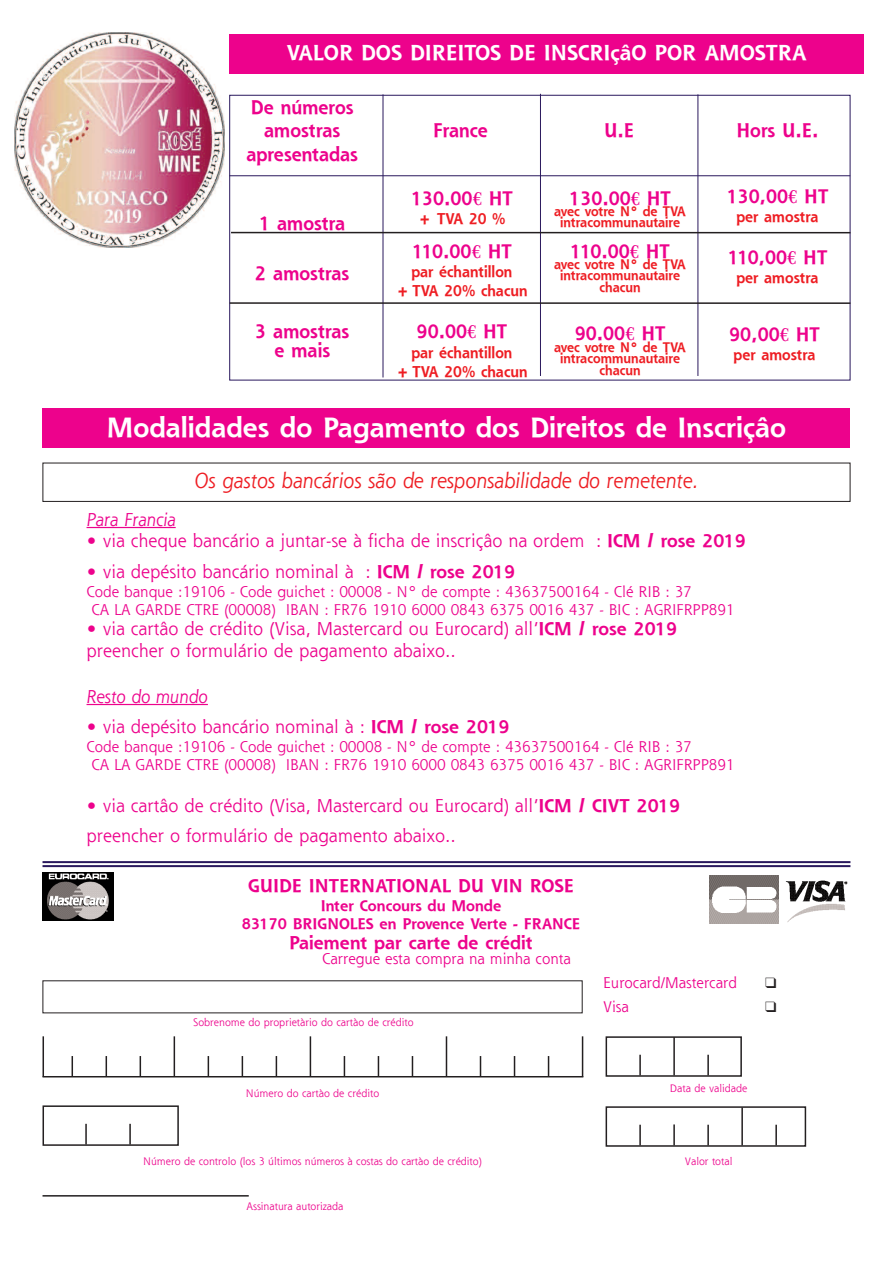
<style>
.page{position:relative;width:893px;height:1263px;background:#fff}
.page>*{position:absolute;margin:0;border:0;box-sizing:border-box;transform-origin:0 0}
.t1{font:700 27px "Shannon";color:#fff}
.t2{font:italic 21px "Shannon";color:#ee1d23}
.t3{font:700 21px "Shannon";color:#fff}
.t4{font:700 19.2px/23.1px "Shannon";color:#ed028c;text-align:center;scale:.94 1}
.t5{font:700 19.05px "Shannon";color:#ed028c;scale:.95 1}
.t6{font:18px/21.6px "Shannon";color:#ed028c}
.t7{font:700 18px "Shannon";color:#ed028c}
.t8{font:italic 18px "Shannon";color:#ed028c}
.t9{font:700 15.15px/19px "Shannon";color:#ee1d23;text-align:center;scale:.95 1}
.t10{font:15px/18px "Shannon";color:#ed028c}
.t11{font:700 15px/18px "Shannon";color:#ed028c;text-align:center}
.t12{font:700 13.5px/11.4px "Shannon";color:#ee1d23;text-align:center;scale:.95 1}
.t13{font:10.5px "Shannon";color:#ed028c}
.s1{font-family:"Adobe Caslon Pro";font-weight:600}
.s2{font-weight:700}
</style>
<div class="page">
<div style="left:606px;top:1106px;width:200px;height:41px;border:2px solid #231f20"></div>
<div style="left:606px;top:1036px;width:136px;height:41px;border:2px solid #231f20"></div>
<img style="left:14px;top:32px;width:211px;height:215px">
<div style="left:230px;top:34px;width:634px;height:39px;background:#ed028c"></div>
<div style="left:43px;top:408px;width:807px;height:39px;background:#ed028c"></div>
<div style="left:43px;top:463px;width:807px;height:39px;border:1px solid #231f20"></div>
<hr style="left:87px;top:527px;width:89px;height:1px;background:#ed028c">
<hr style="left:87px;top:704px;width:121px;height:1px;background:#ed028c">
<hr style="left:43px;top:861px;width:807px;height:2px;background:#29185d">
<hr style="left:43px;top:865px;width:807px;height:2px;background:#29185d">
<img style="left:43px;top:872px;width:70px;height:48px">
<img style="left:710px;top:875px;width:69px;height:49px">
<img style="left:785px;top:880px;width:63px;height:42px">
<hr style="left:43px;top:1076px;width:540px;height:1px;background:#231f20">
<hr style="left:43px;top:1036px;width:1px;height:41px;background:#231f20">
<svg style="left:72px;top:1056px;width:1px;height:20px"></svg>
<svg style="left:106px;top:1056px;width:1px;height:20px"></svg>
<svg style="left:140px;top:1056px;width:1px;height:20px"></svg>
<hr style="left:174px;top:1036px;width:1px;height:41px;background:#231f20">
<svg style="left:208px;top:1056px;width:1px;height:20px"></svg>
<svg style="left:242px;top:1056px;width:1px;height:20px"></svg>
<svg style="left:276px;top:1056px;width:1px;height:20px"></svg>
<hr style="left:310px;top:1036px;width:1px;height:41px;background:#231f20">
<svg style="left:344px;top:1056px;width:1px;height:20px"></svg>
<svg style="left:378px;top:1056px;width:1px;height:20px"></svg>
<svg style="left:412px;top:1056px;width:1px;height:20px"></svg>
<hr style="left:446px;top:1036px;width:1px;height:41px;background:#231f20">
<svg style="left:480px;top:1056px;width:1px;height:20px"></svg>
<svg style="left:514px;top:1056px;width:1px;height:20px"></svg>
<svg style="left:548px;top:1056px;width:1px;height:20px"></svg>
<hr style="left:582px;top:1036px;width:1px;height:41px;background:#231f20">
<hr style="left:639px;top:1055px;width:2px;height:20px;background:#231f20">
<hr style="left:673px;top:1037px;width:2px;height:38px;background:#231f20">
<hr style="left:707px;top:1055px;width:2px;height:20px;background:#231f20">
<div style="left:43px;top:1105px;width:136px;height:41px;border:2px solid #231f20"></div>
<hr style="left:85px;top:1124px;width:2px;height:20px;background:#231f20">
<hr style="left:129px;top:1124px;width:2px;height:20px;background:#231f20">
<hr style="left:639px;top:1125px;width:2px;height:20px;background:#231f20">
<hr style="left:673px;top:1124px;width:2px;height:21px;background:#231f20">
<hr style="left:707px;top:1125px;width:2px;height:20px;background:#231f20">
<hr style="left:741px;top:1107px;width:2px;height:38px;background:#231f20">
<hr style="left:775px;top:1125px;width:2px;height:20px;background:#231f20">
<hr style="left:43px;top:1195px;width:206px;height:1px;background:#231f20">
<div style="left:229px;top:95px;width:621px;height:285px;border:1px solid #29185d"></div>
<hr style="left:383px;top:94px;width:1px;height:283px;background:#29185d">
<hr style="left:540px;top:94px;width:1px;height:282px;background:#29185d">
<hr style="left:697px;top:94px;width:1px;height:282px;background:#29185d">
<hr style="left:229px;top:175px;width:621px;height:1px;background:#29185d">
<hr style="left:231px;top:232px;width:619px;height:1px;background:#231f20">
<hr style="left:230px;top:302px;width:620px;height:2px;background:#231f20">
<p class="t3" style="left:287px;top:40px;width:521px">VALOR DOS DIREITOS DE INSCRIçâO POR AMOSTRA</p>
<p class="t4" style="left:246px;top:96px;width:120px">De números amostras apresentadas</p>
<p class="t4" style="left:259px;top:211px;width:93px">1 amostra</p>
<p class="t4" style="left:255px;top:262px;width:102px">2 amostras</p>
<p class="t4" style="left:255px;top:322px;width:102px;line-height:19.2px">3 amostras e mais</p>
<p class="t4" style="left:433px;top:119px;width:60px">France</p>
<p class="t4" style="left:604px;top:119px;width:33px">U.E</p>
<p class="t4" style="left:736px;top:119px;width:89px">Hors U.E.</p>
<p class="t5" style="left:411px;top:186px;width:109px">130.00<span class="s1">€</span> HT</p>
<p class="t9" style="left:418px;top:209px;width:94px">+ TVA 20 %</p>
<p class="t5" style="left:412px;top:239px;width:106px">110.00<span class="s1">€</span> HT</p>
<p class="t9" style="left:396px;top:262px;width:140px">par échantillon<br>+ TVA 20% chacun</p>
<p class="t5" style="left:417px;top:320px;width:97px">90.00<span class="s1">€</span> HT</p>
<p class="t9" style="left:396px;top:344px;width:140px;line-height:18.3px">par échantillon<br>+ TVA 20% chacun</p>
<p class="t5" style="left:569px;top:186px;width:109px">130.00<span class="s1">€</span> HT</p>
<p class="t12" style="left:554px;top:206px;width:140px">avec votre N° de TVA intracommunautaire</p>
<p class="t5" style="left:570px;top:239px;width:106px">110.00<span class="s1">€</span> HT</p>
<p class="t12" style="left:554px;top:258px;width:140px">avec votre N° de TVA intracommunautaire chacun</p>
<p class="t5" style="left:575px;top:322px;width:97px">90.00<span class="s1">€</span> HT</p>
<p class="t12" style="left:554px;top:341px;width:140px">avec votre N° de TVA intracommunautaire chacun</p>
<p class="t5" style="left:727px;top:184px;width:109px">130,00<span class="s1">€</span> HT</p>
<p class="t9" style="left:736px;top:207px;width:88px">per amostra</p>
<p class="t5" style="left:728px;top:245px;width:106px">110,00<span class="s1">€</span> HT</p>
<p class="t9" style="left:736px;top:268px;width:88px">per amostra</p>
<p class="t5" style="left:729px;top:323px;width:97px">90,00<span class="s1">€</span> HT</p>
<p class="t9" style="left:733px;top:345px;width:88px">per amostra</p>
<h1 class="t1" style="left:107px;top:411px;width:681px">Modalidades do Pagamento dos Direitos de Inscriçâo</h1>
<p class="t2" style="left:195px;top:472px;width:505px">Os gastos bancários são de responsabilidade do remetente.</p>
<p class="t8" style="left:87px;top:512px;width:91px">Para Francia</p>
<p class="t6" style="left:87px;top:531px;width:661px">• via cheque bancário a juntar-se à ficha de inscriçâo na ordem : <span class="s2">ICM / rose 2019</span></p>
<p class="t6" style="left:87px;top:561px;width:430px">• via depésito bancário nominal à : <span class="s2">ICM / rose 2019</span></p>
<p class="t10" style="left:91px;top:583px;width:645px;text-indent:-5px">Code banque :19106 - Code guichet : 00008 - N° de compte : 43637500164 - Clé RIB : 37<br>CA LA GARDE CTRE (00008) IBAN : FR76 1910 6000 0843 6375 0016 437 - BIC : AGRIFRPP891</p>
<p class="t6" style="left:87px;top:619px;width:592px">• via cartâo de crédito (Visa, Mastercard ou Eurocard) all’<span class="s2">ICM / rose 2019 </span>preencher o formulário de pagamento abaixo..</p>
<p class="t8" style="left:87px;top:689px;width:123px">Resto do mundo</p>
<p class="t6" style="left:87px;top:717px;width:424px">• via depésito bancário nominal à : <span class="s2">ICM / rose 2019</span></p>
<p class="t10" style="left:91px;top:739px;width:645px;text-indent:-5px">Code banque :19106 - Code guichet : 00008 - N° de compte : 43637500164 - Clé RIB : 37<br>CA LA GARDE CTRE (00008) IBAN : FR76 1910 6000 0843 6375 0016 437 - BIC : AGRIFRPP891</p>
<p class="t6" style="left:87px;top:792px;width:595px;line-height:30.2px">• via cartâo de crédito (Visa, Mastercard ou Eurocard) all’<span class="s2">ICM / CIVT 2019 </span>preencher o formulário de pagamento abaixo..</p>
<p class="t7" style="left:248px;top:874px;width:327px">GUIDE INTERNATIONAL DU VIN ROSE</p>
<p class="t11" style="left:242px;top:896px;width:340px">Inter Concours du Monde<br>83170 BRIGNOLES en Provence Verte - FRANCE</p>
<p class="t7" style="left:289px;top:932px;width:245px">Paiement par carte de crédit</p>
<p class="t10" style="left:322px;top:951px;width:250px">Carregue esta compra na minha conta</p>
<p class="t10" style="left:603px;top:975px;width:135px">Eurocard/Mastercard</p>
<p class="t10" style="left:603px;top:998px;width:27px">Visa</p>
<p class="t13" style="left:193px;top:1018px;width:222px">Sobrenome do proprietàrio do cartào de crédito</p>
<p class="t13" style="left:246px;top:1089px;width:135px">Número do cartào de crédito</p>
<p class="t13" style="left:143px;top:1156px;width:340px">Número de controlo (los 3 últimos números à costas do cartào de crédito)</p>
<p class="t13" style="left:247px;top:1202px;width:98px">Assinatura autorizada</p>
<p class="t13" style="left:670px;top:1084px;width:79px">Data de validade</p>
<p class="t13" style="left:685px;top:1156px;width:49px">Valor total</p>
</div>
